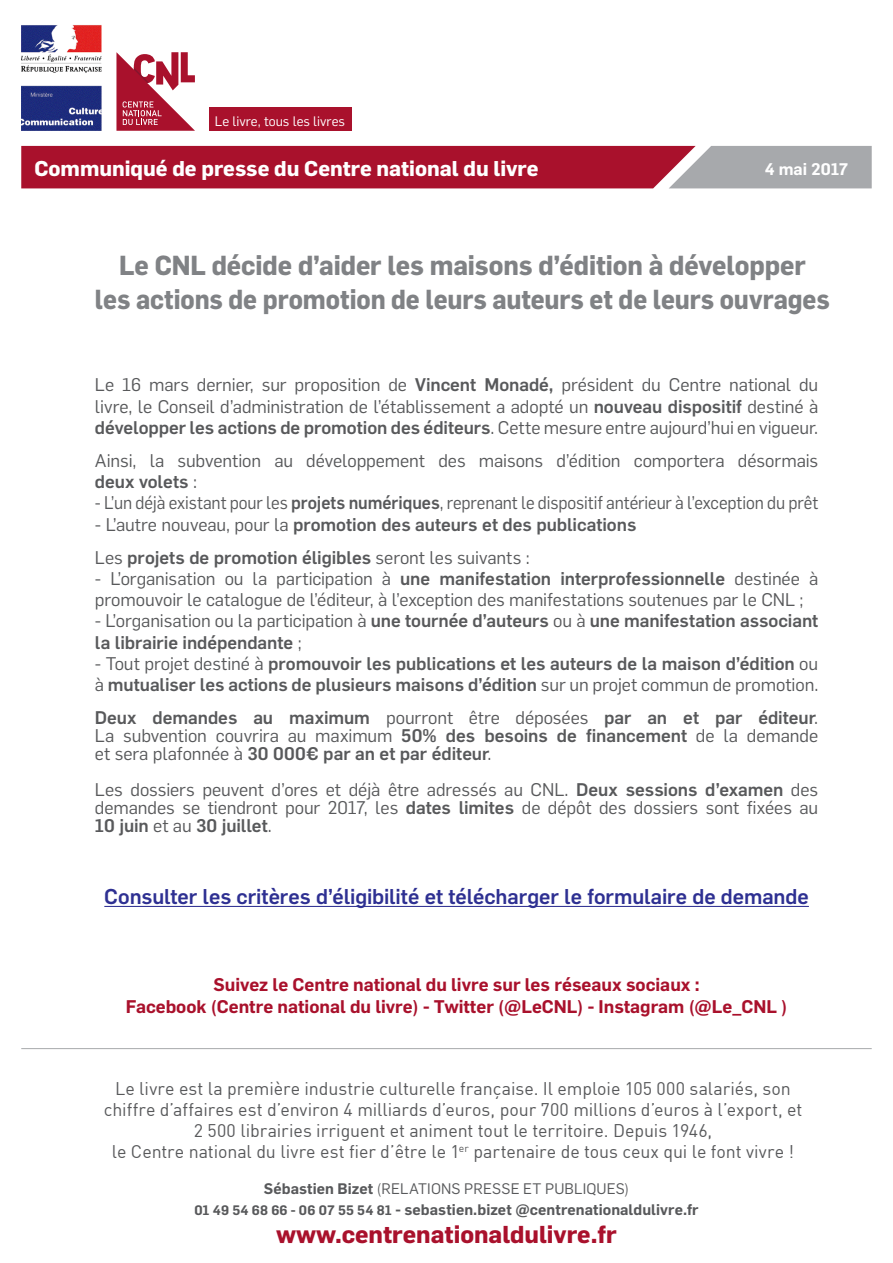
<style>
.page{position:relative;width:893px;height:1263px;background:#fff}
.page>*{position:absolute;margin:0;border:0;box-sizing:border-box;transform-origin:0 0}
.t1{font:700 27px/34.5px "Flama";letter-spacing:-.005em;color:#808285;text-align:center;scale:.95 1}
.t2{font:700 24px "Flama";color:#a9112c}
.t3{font:500 21px "Flama";letter-spacing:-.005em;color:#2e3092}
.t4{font:700 21px "Flama";color:#fff}
.t5{font:18px/21.1px "Flama";letter-spacing:-.005em;color:#58595b;text-align:justify}
.t6{font:500 18px/21.1px "Flama";letter-spacing:-.005em;color:#58595b}
.t7{font:18px/21px "DIN";letter-spacing:-.005em;color:#58595b;text-align:center}
.t8{font:600 18px/21.6px "Flama";color:#a9112c;text-align:center}
.t9{font:18px "Flama";letter-spacing:-.005em;color:#58595b;scale:.94 1}
.t10{font:600 16.5px "Flama";color:#fff}
.t11{font:600 15px/21px "Flama";letter-spacing:.01em;color:#58595b;text-align:center}
.t12{font:13.5px "Flama";color:#fff}
.s1{font-weight:500}
.s2{font-weight:400}
.s3{font-size:13.5px}
</style>
<div class="page">
<svg style="left:21px;top:146px;width:851px;height:42px;background:#aa354b"></svg>
<img style="left:21px;top:25px;width:81px;height:106px">
<hr style="left:21px;top:1048px;width:851px;height:1px;background:#a7a9ac">
<hr style="left:104px;top:906px;width:705px;height:1px;background:#2e3092">
<svg style="left:116px;top:52px;width:79px;height:79px"></svg>
<div style="left:209px;top:108px;width:143px;height:23px;background:#a9112c"></div>
<p class="t12" style="left:215px;top:112px;width:132px">Le livre, tous les livres</p>
<p class="t4" style="left:34px;top:153px;width:506px">Communiqué de presse du Centre national du livre</p>
<p class="t10" style="left:765px;top:158px;width:85px">4 mai 2017</p>
<h1 class="t1" style="left:95px;top:246px;width:775px">Le CNL décide d’aider les maisons d’édition à développer<br>les actions de promotion de leurs auteurs et de leurs ouvrages</h1>
<p class="t5" style="left:95px;top:373px;width:725px">Le 16 mars dernier, sur proposition de <span class="s1">Vincent Monadé,</span> président du Centre national du livre, le Conseil d’administration de l’établissement a adopté un <span class="s1">nouveau dispositif</span> destiné à <span class="s1">développer les actions de promotion des éditeurs</span>. Cette mesure entre aujourd’hui en vigueur.</p>
<p class="t5" style="left:95px;top:449px;width:725px">Ainsi, la subvention au développement des maisons d’édition comportera désormais <span class="s1">deux volets</span> :</p>
<p class="t9" style="left:95px;top:491px;width:771px">- L’un déjà existant pour les <span class="s1">projets numériques</span>, reprenant le dispositif antérieur à l’exception du prêt</p>
<p class="t6" style="left:95px;top:506px;width:543px;line-height:33.2px"><span class="s2">- L’autre nouveau, pour la</span> promotion des auteurs et des publications<br><span class="s2">Les</span> projets de promotion éligibles <span class="s2">seront les suivants :</span></p>
<p class="t5" style="left:95px;top:567px;width:725px">- L’organisation ou la participation à <span class="s1">une manifestation interprofessionnelle</span> destinée à promouvoir le catalogue de l’éditeur, à l’exception des manifestations soutenues par le CNL ;</p>
<p class="t6" style="left:95px;top:609px;width:725px"><span class="s2">- L’organisation ou la participation à</span> une tournée d’auteurs <span class="s2">ou à</span> une manifestation associant la librairie indépendante <span class="s2">;</span></p>
<p class="t6" style="left:95px;top:651px;width:725px"><span class="s2">- Tout projet destiné à</span> promouvoir les publications et les auteurs de la maison d’édition <span class="s2">ou à</span> mutualiser les actions de plusieurs maisons d’édition <span class="s2">sur un projet commun de promotion.</span></p>
<p class="t6" style="left:95px;top:707px;width:725px;line-height:18px;text-align:justify">Deux demandes au maximum <span class="s2">pourront être déposées</span> par an et par éditeur<span class="s2">.<br>La subvention couvrira au maximum</span> 50% des besoins de financement <span class="s2">de la demande et sera plafonnée à</span> 30 000€ par an et par éditeur<span class="s2">.</span></p>
<p class="t5" style="left:95px;top:780px;width:725px;line-height:18px">Les dossiers peuvent d’ores et déjà être adressés au CNL. <span class="s1">Deux sessions d’examen</span> des demandes se tiendront pour 2017, les <span class="s1">dates limites</span> de dépôt des dossiers sont fixées au <span class="s1">10 juin</span> et au <span class="s1">30 juillet</span>.</p>
<p class="t3" style="left:104px;top:882px;width:706px">Consulter les critères d’éligibilité et télécharger le formulaire de demande</p>
<p class="t8" style="left:126px;top:973px;width:663px">Suivez le Centre national du livre sur les réseaux sociaux :<br>Facebook (Centre national du livre) - Twitter (@LeCNL) - Instagram (@Le_CNL )</p>
<p class="t7" style="left:104px;top:1077px;width:700px">Le livre est la première industrie culturelle française. Il emploie 105 000 salariés, son chiffre d’affaires est d’environ 4 milliards d’euros, pour 700 millions d’euros à l’export, et 2 500 librairies irriguent et animent tout le territoire. Depuis 1946,<br>le Centre national du livre est fier d’être le 1<sup>er</sup> partenaire de tous ceux qui le font vivre !</p>
<p class="t11" style="left:194px;top:1177px;width:506px">Sébastien Bizet <span class="s2">(Relations presse et publiques)<br></span><span class="s3">01 49 54 68 66 - 06 07 55 54 81</span> - sebastien.bizet @centrenationaldulivre.fr</p>
<h2 class="t2" style="left:276px;top:1217px;width:342px">www.centrenationaldulivre.fr</h2>
</div>
